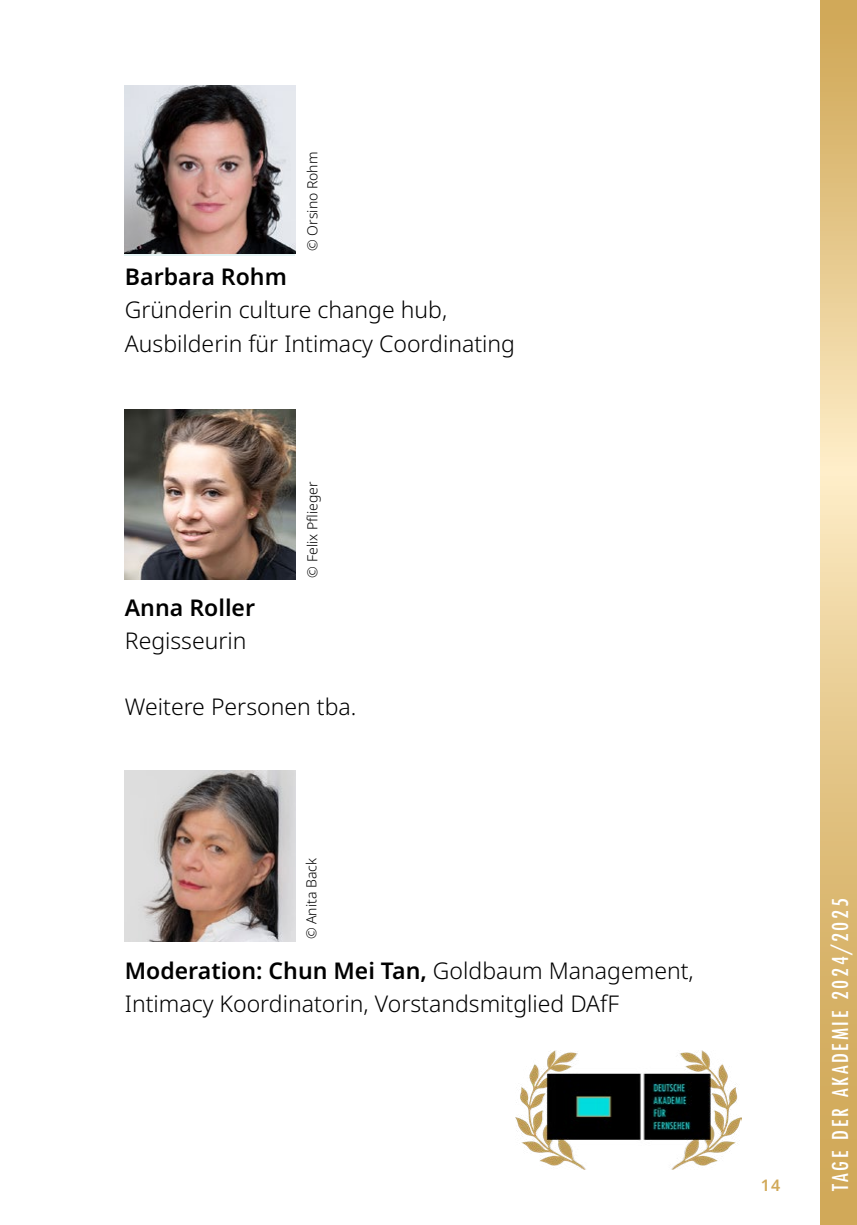
<style>
.page{position:relative;width:857px;height:1225px;background:#fff}
.page>*{position:absolute;margin:0;border:0;box-sizing:border-box;transform-origin:0 0}
.t1{font:500 24px "Futura PT Cond";letter-spacing:.11em;color:#fff}
.t2{font:300 23px/33px "Noto Sans";color:#000}
.t3{font:600 23px "Noto Sans";color:#000}
.t4{font:600 16px "Noto Sans";color:#d1a959}
.t5{font:300 14px "Noto Sans";color:#000}
.s1{font-weight:600}
</style>
<div class="page">
<svg style="left:820px;top:0;width:36px;height:1225px;background:#e2c485"></svg>
<img style="left:125px;top:409px;width:170px;height:170px">
<img style="left:125px;top:85px;width:170px;height:168px">
<img style="left:125px;top:771px;width:170px;height:170px">
<img style="left:515px;top:1050px;width:225px;height:119px">
<p class="t5" style="left:302px;top:251px;width:101px;rotate:-90deg">© Orsino Rohm</p>
<p class="t3" style="left:125px;top:261px;width:163px">Barbara Rohm</p>
<p class="t2" style="left:125px;top:294px;width:391px">Gründerin culture change hub,<br>Ausbilderin für Intimacy Coordinating</p>
<p class="t3" style="left:125px;top:591px;width:132px">Anna Roller</p>
<p class="t2" style="left:125px;top:624px;width:123px">Regisseurin</p>
<p class="t5" style="left:302px;top:577px;width:97px;rotate:-90deg">© Felix Pflieger</p>
<p class="t2" style="left:125px;top:690px;width:233px">Weitere Personen tba.</p>
<p class="t5" style="left:301px;top:939px;width:83px;rotate:-90deg">© Anita Back</p>
<p class="t2" style="left:125px;top:954px;width:570px"><span class="s1">Moderation: Chun Mei Tan,</span> Goldbaum Management,<br>Intimacy Koordinatorin, Vorstandsmitglied DAfF</p>
<p class="t4" style="left:760px;top:1173px;width:21px">14</p>
<p class="t1" style="left:825px;top:1190px;width:294px;rotate:-90deg">TAGE DER AKADEMIE 2024/2025</p>
</div>
